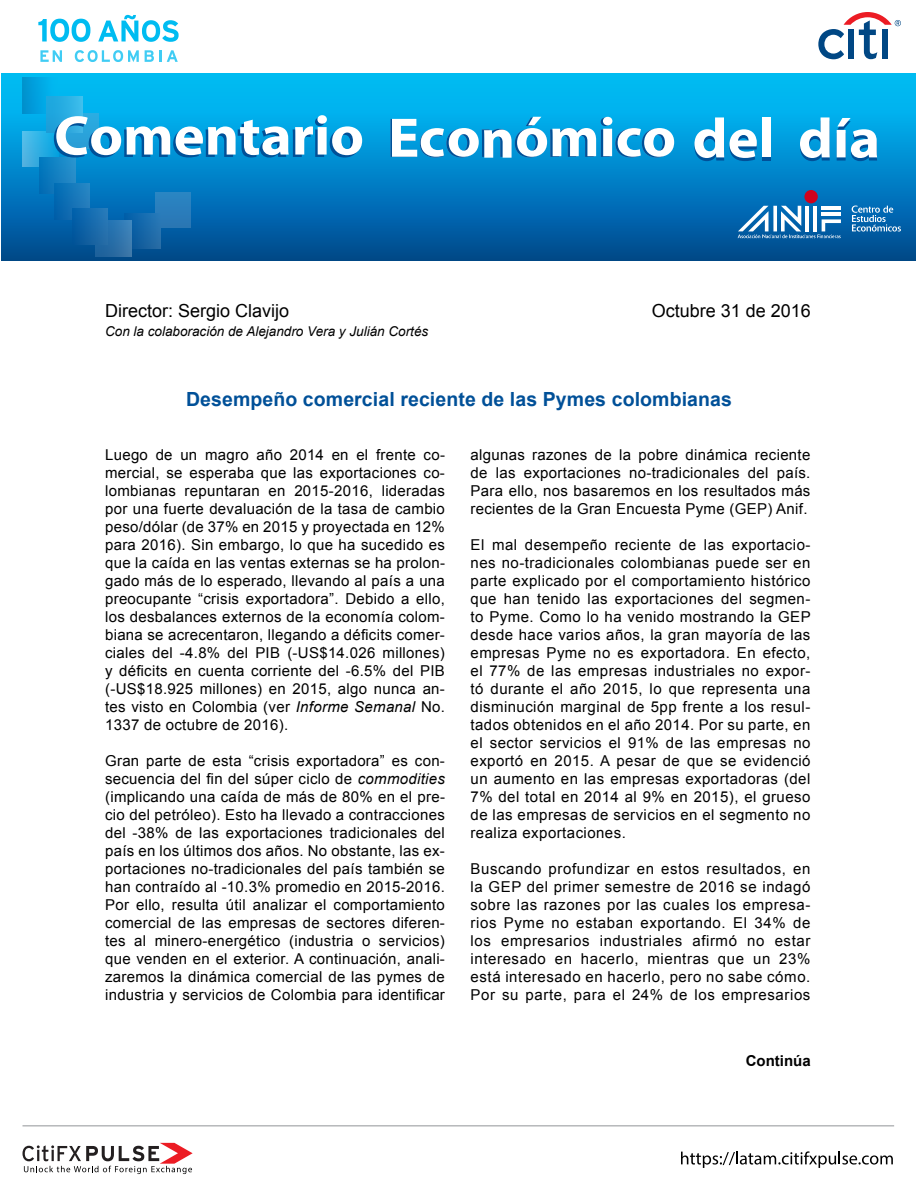
<style>
.page{position:relative;width:918px;height:1188px;background:#fff}
.page>*{position:absolute;margin:0;border:0;box-sizing:border-box;transform-origin:0 0}
.t1{font:700 19.5px "Arial";letter-spacing:.005em;color:#005098}
.t2{font:18px "Arial";color:#000}
.t3{font:15px/18px "Arial";letter-spacing:.02em;color:#000;text-align:justify}
.t4{font:700 15px "Arial";color:#000}
.t5{font:italic 13.5px "Arial";color:#000}
.s1{font-style:italic}
</style>
<div class="page">
<hr style="left:22px;top:1125px;width:872px;height:1px;background:#929497">
<svg style="left:22px;top:1143px;width:171px;height:31px"></svg>
<svg style="left:681px;top:1151px;width:212px;height:17px"></svg>
<div style="left:2px;top:74px;width:914px;height:186px;background:linear-gradient(to bottom,#01c7ff,#004a94)"></div>
<svg style="left:818px;top:12px;width:83px;height:47px"></svg>
<svg style="left:38px;top:19px;width:52px;height:23px"></svg>
<svg style="left:98px;top:15px;width:81px;height:27px"></svg>
<svg style="left:40px;top:50px;width:22px;height:12px"></svg>
<svg style="left:75px;top:50px;width:64px;height:12px"></svg>
<svg style="left:145px;top:50px;width:33px;height:12px"></svg>
<div style="left:156px;top:192px;width:35px;height:36px;background:#2a7ebc"></div>
<div style="left:63px;top:113px;width:36px;height:36px;background:#2aade2"></div>
<div style="left:23px;top:77px;width:36px;height:36px;background:linear-gradient(to right,#0091d0,#00bbf4)"></div>
<svg style="left:23px;top:131px;width:31px;height:36px"></svg>
<div style="left:39px;top:158px;width:36px;height:36px;background:linear-gradient(to right,#0071b8,#278fcb)"></div>
<div style="left:54px;top:183px;width:36px;height:36px;background:linear-gradient(to right,#0064ae,#2783c1)"></div>
<div style="left:124px;top:213px;width:36px;height:36px;background:linear-gradient(to right,#005ba4,#2770ac)"></div>
<div style="left:96px;top:221px;width:36px;height:35px;background:linear-gradient(to right,#175f9c,#3c7fb4)"></div>
<div style="left:47px;top:97px;width:36px;height:36px;background:linear-gradient(to right,#17a0da,#3cbdeb)"></div>
<div style="left:72px;top:209px;width:36px;height:35px;background:linear-gradient(to right,#0059a1,#2774b1)"></div>
<svg style="left:54px;top:115px;width:308px;height:43px"></svg>
<svg style="left:391px;top:117px;width:283px;height:41px"></svg>
<div style="left:762px;top:121px;width:9px;height:40px;background:#005098"></div>
<svg style="left:694px;top:117px;width:30px;height:44px"></svg>
<svg style="left:730px;top:129px;width:27px;height:32px"></svg>
<div style="left:762px;top:117px;width:9px;height:40px;background:#fff"></div>
<svg style="left:800px;top:117px;width:30px;height:44px"></svg>
<svg style="left:837px;top:118px;width:40px;height:43px"></svg>
<svg style="left:852px;top:206px;width:49px;height:26px"></svg>
<div style="left:804px;top:190px;width:14px;height:13px;background:#d0021c;border-radius:50%"></div>
<svg style="left:738px;top:206px;width:103px;height:32px"></svg>
<hr style="left:805px;top:206px;width:4px;height:25px;background:#fff">
<hr style="left:813px;top:206px;width:4px;height:25px;background:#fff">
<p class="t2" style="left:105px;top:298px;width:186px">Director: Sergio Clavijo</p>
<p class="t5" style="left:105px;top:323px;width:325px">Con la colaboración de Alejandro Vera y Julián Cortés</p>
<p class="t2" style="left:652px;top:298px;width:161px">Octubre 31 de 2016</p>
<h1 class="t1" style="left:186px;top:386px;width:547px">Desempeño comercial reciente de las Pymes colombianas</h1>
<p class="t3" style="left:105px;top:446px;width:341px">Luego de un magro año 2014 en el frente co&shy;mercial, se esperaba que las exportaciones co&shy;lombianas repuntaran en 2015-2016, lideradas por una fuerte devaluación de la tasa de cambio peso/dólar (de 37% en 2015 y proyectada en 12% para 2016). Sin embargo, lo que ha sucedido es que la caída en las ventas externas se ha prolon&shy;gado más de lo esperado, llevando al país a una preocupante “crisis exportadora”. Debido a ello, los desbalances externos de la economía colom&shy;biana se acrecentaron, llegando a déficits comer&shy;ciales del -4.8% del PIB (-US$14.026 millones) y déficits en cuenta corriente del -6.5% del PIB (-US$18.925 millones) en 2015, algo nunca an&shy;tes visto en Colombia (ver <span class="s1">Informe Semanal</span> No.<br>1337 de octubre de 2016).</p>
<p class="t3" style="left:105px;top:752px;width:341px">Gran parte de esta “crisis exportadora” es con&shy;secuencia del fin del súper ciclo de <span class="s1">commodities </span>(implicando una caída de más de 80% en el pre&shy;cio del petróleo). Esto ha llevado a contracciones del -38% de las exportaciones tradicionales del país en los últimos dos años. No obstante, las ex&shy;portaciones no-tradicionales del país también se han contraído al -10.3% promedio en 2015-2016.<br>Por ello, resulta útil analizar el comportamiento comercial de las empresas de sectores diferen&shy;tes al minero-energético (industria o servicios) que venden en el exterior. A continuación, anali&shy;zaremos la dinámica comercial de las pymes de industria y servicios de Colombia para identificar</p>
<p class="t3" style="left:471px;top:446px;width:341px">algunas razones de la pobre dinámica reciente de las exportaciones no-tradicionales del país.<br>Para ello, nos basaremos en los resultados más recientes de la Gran Encuesta Pyme (GEP) Anif.</p>
<p class="t3" style="left:471px;top:536px;width:342px">El mal desempeño reciente de las exportacio&shy;nes no-tradicionales colombianas puede ser en parte explicado por el comportamiento histórico que han tenido las exportaciones del segmen&shy;to Pyme. Como lo ha venido mostrando la GEP desde hace varios años, la gran mayoría de las empresas Pyme no es exportadora. En efecto, el 77% de las empresas industriales no expor&shy;tó durante el año 2015, lo que representa una disminución marginal de 5pp frente a los resul&shy;tados obtenidos en el año 2014. Por su parte, en el sector servicios el 91% de las empresas no exportó en 2015. A pesar de que se evidenció un aumento en las empresas exportadoras (del 7% del total en 2014 al 9% en 2015), el grueso de las empresas de servicios en el segmento no realiza exportaciones.</p>
<p class="t3" style="left:471px;top:860px;width:341px">Buscando profundizar en estos resultados, en la GEP del primer semestre de 2016 se indagó sobre las razones por las cuales los empresa&shy;rios Pyme no estaban exportando. El 34% de los empresarios industriales afirmó no estar interesado en hacerlo, mientras que un 23% está interesado en hacerlo, pero no sabe cómo.<br>Por su parte, para el 24% de los empresarios</p>
<p class="t4" style="left:746px;top:1051px;width:66px">Continúa</p>
</div>
